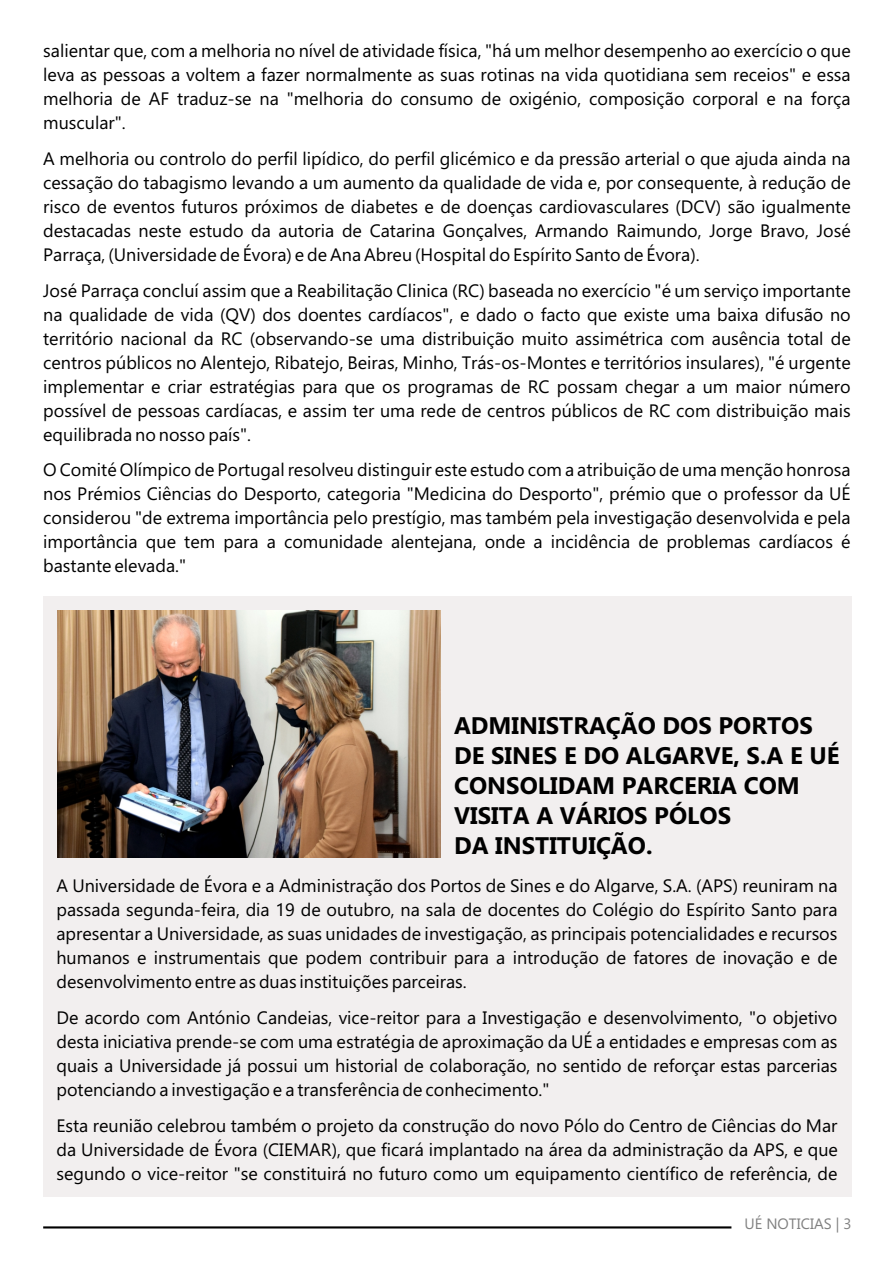
<style>
.page{position:relative;width:893px;height:1263px;background:#fff}
.page>*{position:absolute;margin:0;border:0;box-sizing:border-box;transform-origin:0 0}
.t1{font:700 24px/30px "Ebrima";color:#000}
.t2{font:18px/24px "Ebrima";color:#000;text-align:justify}
.t3{font:15px "Ebrima";color:#808080}
</style>
<div class="page">
<div style="left:43px;top:596px;width:808px;height:600px;background:#f2efef"></div>
<hr style="left:43px;top:1226px;width:688px;height:2px;background:#000">
<img style="left:57px;top:610px;width:384px;height:247px">
<p class="t2" style="left:43px;top:41px;width:809px">salientar que, com a melhoria no nível de atividade física, "há um melhor desempenho ao exercício o que leva as pessoas a voltem a fazer normalmente as suas rotinas na vida quotidiana sem receios" e essa melhoria de AF traduz-se na "melhoria do consumo de oxigénio, composição corporal e na força muscular".</p>
<p class="t2" style="left:43px;top:148px;width:809px">A melhoria ou controlo do perfil lipídico, do perfil glicémico e da pressão arterial o que ajuda ainda na cessação do tabagismo levando a um aumento da qualidade de vida e, por consequente, à redução de risco de eventos futuros próximos de diabetes e de doenças cardiovasculares (DCV) são igualmente destacadas neste estudo da autoria de Catarina Gonçalves, Armando Raimundo, Jorge Bravo, José Parraça, (Universidade de Évora) e de Ana Abreu (Hospital do Espírito Santo de Évora).</p>
<p class="t2" style="left:43px;top:280px;width:809px">José Parraça concluí assim que a Reabilitação Clinica (RC) baseada no exercício "é um serviço importante na qualidade de vida (QV) dos doentes cardíacos", e dado o facto que existe uma baixa difusão no território nacional da RC (observando-se uma distribuição muito assimétrica com ausência total de centros públicos no Alentejo, Ribatejo, Beiras, Minho, Trás-os-Montes e territórios insulares), "é urgente implementar e criar estratégias para que os programas de RC possam chegar a um maior número possível de pessoas cardíacas, e assim ter uma rede de centros públicos de RC com distribuição mais equilibrada no nosso país".</p>
<p class="t2" style="left:43px;top:460px;width:809px">O Comité Olímpico de Portugal resolveu distinguir este estudo com a atribuição de uma menção honrosa nos Prémios Ciências do Desporto, categoria "Medicina do Desporto", prémio que o professor da UÉ considerou "de extrema importância pelo prestígio, mas também pela investigação desenvolvida e pela importância que tem para a comunidade alentejana, onde a incidência de problemas cardíacos é bastante elevada."</p>
<h1 class="t1" style="left:454px;top:713px;width:387px">ADMINISTRAÇÃO DOS PORTOS<br>DE SINES E DO ALGARVE, S.A E UÉ<br>CONSOLIDAM PARCERIA COM<br>VISITA A VÁRIOS PÓLOS<br>DA INSTITUIÇÃO.</h1>
<p class="t2" style="left:56px;top:875px;width:782px">A Universidade de Évora e a Administração dos Portos de Sines e do Algarve, S.A. (APS) reuniram na passada segunda-feira, dia 19 de outubro, na sala de docentes do Colégio do Espírito Santo para apresentar a Universidade, as suas unidades de investigação, as principais potencialidades e recursos humanos e instrumentais que podem contribuir para a introdução de fatores de inovação e de desenvolvimento entre as duas instituições parceiras.</p>
<p class="t2" style="left:56px;top:1007px;width:782px">De acordo com António Candeias, vice-reitor para a Investigação e desenvolvimento, "o objetivo desta iniciativa prende-se com uma estratégia de aproximação da UÉ a entidades e empresas com as quais a Universidade já possui um historial de colaboração, no sentido de reforçar estas parcerias potenciando a investigação e a transferência de conhecimento."</p>
<p class="t2" style="left:56px;top:1115px;width:783px">Esta reunião celebrou também o projeto da construção do novo Pólo do Centro de Ciências do Mar da Universidade de Évora (CIEMAR), que ficará implantado na área da administração da APS, e que segundo o vice-reitor "se constituirá no futuro como um equipamento científico de referência, de</p>
<p class="t3" style="left:744px;top:1218px;width:109px">UÉ NOTICIAS | 3</p>
</div>
